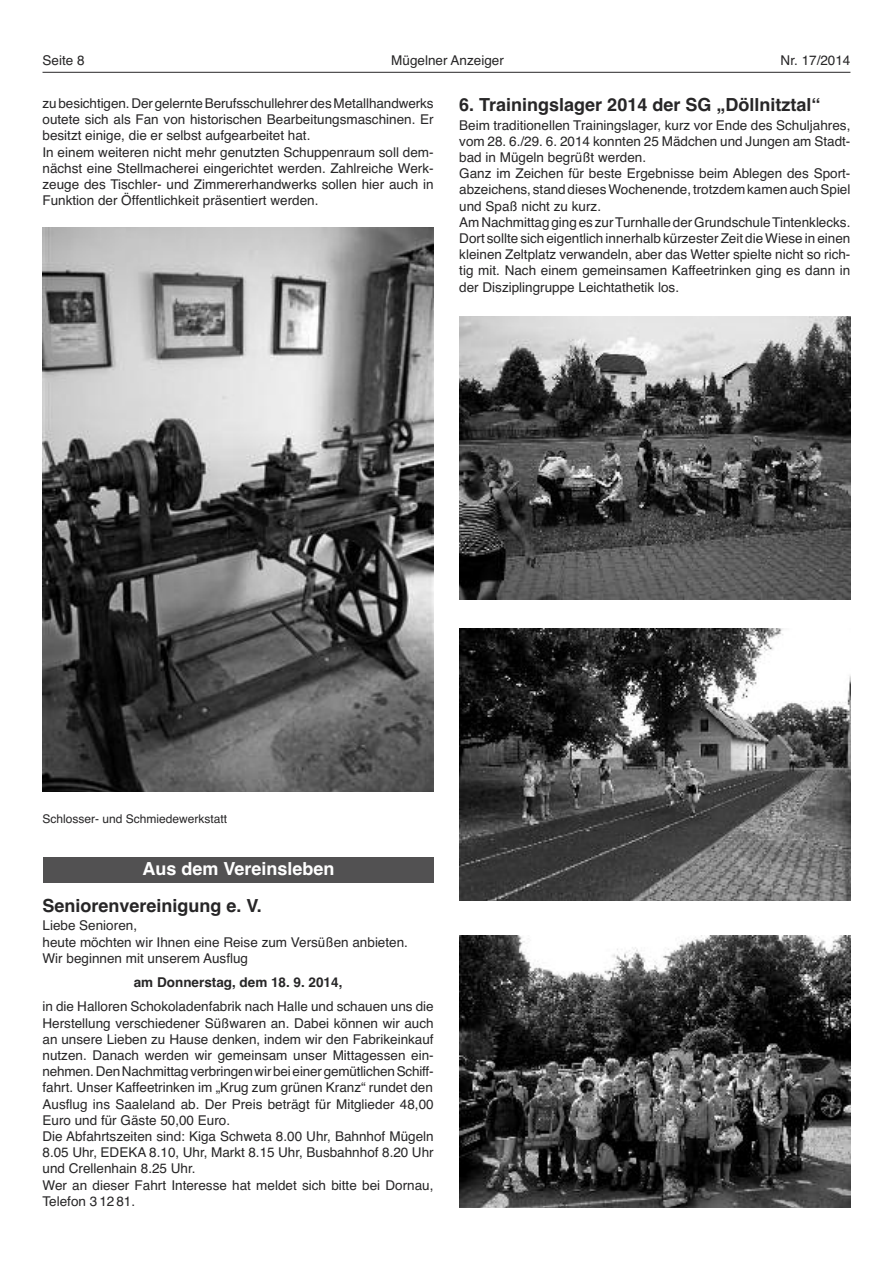
<style>
.page{position:relative;width:893px;height:1263px;background:#fff}
.page>*{position:absolute;margin:0;border:0;box-sizing:border-box;transform-origin:0 0}
.t1{font:700 18px "Helvetica";color:#272627}
.t2{font:700 18px "Helvetica";color:#fff}
.t3{font:13.5px/16.2px "Helvetica";color:#272627}
.t4{font:700 13.5px "Helvetica";color:#272627}
.t5{font:12px "Helvetica";color:#272627}
</style>
<div class="page">
<img style="left:43px;top:228px;width:391px;height:563px">
<div style="left:43px;top:857px;width:391px;height:26px;background:#525152"></div>
<img style="left:459px;top:316px;width:391px;height:283px">
<img style="left:459px;top:628px;width:391px;height:273px">
<img style="left:459px;top:935px;width:391px;height:273px">
<hr style="left:43px;top:72px;width:807px;height:1px;background:#272627">
<p class="t3" style="left:43px;top:53px;width:44px">Seite 8</p>
<p class="t3" style="left:391px;top:53px;width:114px">Mügelner Anzeiger</p>
<p class="t3" style="left:781px;top:53px;width:71px">Nr. 17/2014</p>
<p class="t3" style="left:43px;top:95px;width:393px">zubesichtigen.DergelernteBerufsschullehrerdesMetallhandwerks outete sich als Fan von historischen Bearbeitungsmaschinen. Er besitzt einige, die er selbst aufgearbeitet hat.<br>In einem weiteren nicht mehr genutzten Schuppenraum soll dem&shy;nächst eine Stellmacherei eingerichtet werden. Zahlreiche Werk&shy;zeuge des Tischler- und Zimmererhandwerks sollen hier auch in Funktion der Öffentlichkeit präsentiert werden.</p>
<h1 class="t1" style="left:459px;top:95px;width:363px">6. Trainingslager 2014 der SG „Döllnitztal“</h1>
<p class="t3" style="left:459px;top:117px;width:393px">Beim traditionellen Trainingslager, kurz vor Ende des Schuljahres, vom 28. 6./29. 6. 2014 konnten 25 Mädchen und Jungen am Stadt&shy;bad in Mügeln begrüßt werden.<br>Ganz im Zeichen für beste Ergebnisse beim Ablegen des Sport&shy;abzeichens, standdiesesWochenende,trotzdemkamenauchSpiel und Spaß nicht zu kurz.<br>AmNachmittagginges zurTurnhallederGrundschuleTintenklecks.<br>Dort sollte sich eigentlich innerhalb kürzesterZeit dieWiese in einen kleinen Zeltplatz verwandeln, aber das Wetter spielte nicht so rich&shy;tig mit. Nach einem gemeinsamen Kaffeetrinken ging es dann in der Disziplingruppe Leichtathetik los.</p>
<p class="t5" style="left:43px;top:812px;width:186px">Schlosser- und Schmiedewerkstatt</p>
<h1 class="t2" style="left:142px;top:859px;width:194px">Aus dem Vereinsleben</h1>
<h1 class="t1" style="left:43px;top:895px;width:221px">Seniorenvereinigung e. V.</h1>
<p class="t3" style="left:43px;top:918px;width:367px">Liebe Senioren,<br>heute möchten wir Ihnen eine Reise zum Versüßen anbieten.<br>Wir beginnen mit unserem Ausflug</p>
<p class="t4" style="left:134px;top:974px;width:210px">am Donnerstag, dem 18. 9. 2014,</p>
<p class="t3" style="left:43px;top:999px;width:393px">in die Halloren Schokoladenfabrik nach Halle und schauen uns die Herstellung verschiedener Süßwaren an. Dabei können wir auch an unsere Lieben zu Hause denken, indem wir den Fabrikeinkauf nutzen. Danach werden wir gemeinsam unser Mittagessen ein&shy;nehmen.DenNachmittagverbringenwirbeieinergemütlichenSchiff&shy;fahrt. Unser Kaffeetrinken im „Krug zum grünen Kranz“ rundet den Ausflug ins Saaleland ab. Der Preis beträgt für Mitglieder 48,00<br>Euro und für Gäste 50,00 Euro.<br>Die Abfahrtszeiten sind: Kiga Schweta 8.00 Uhr, Bahnhof Mügeln 8.05 Uhr, EDEKA 8.10, Uhr, Markt 8.15 Uhr, Busbahnhof 8.20 Uhr und Crellenhain 8.25 Uhr.<br>Wer an dieser Fahrt Interesse hat meldet sich bitte bei Dornau, Telefon 3 12 81.</p>
</div>
